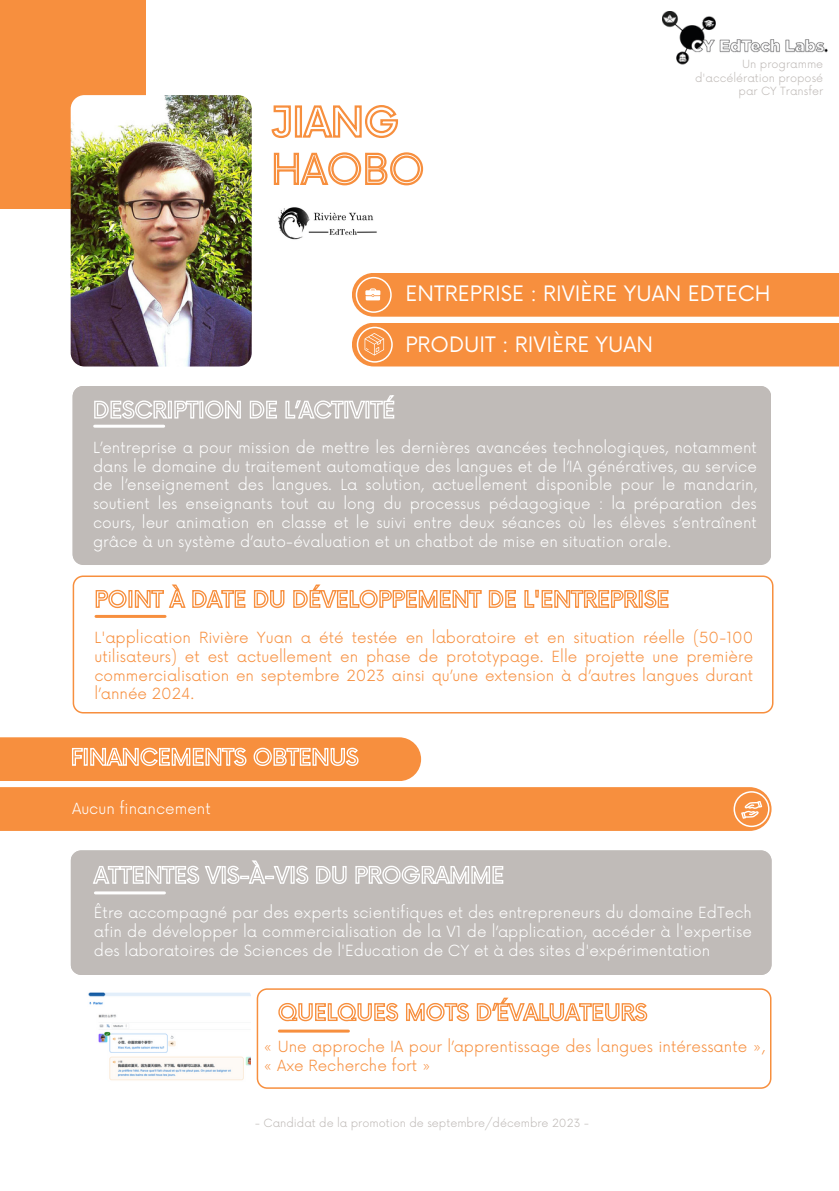
<style>
.page{position:relative;width:839px;height:1191px;background:#fff}
.page>*{position:absolute;margin:0;border:0;box-sizing:border-box;transform-origin:0 0}
.t1{font:20.8px "Now";color:#fff}
.t2{font:300 15px/18.8px "Now";color:#fff;text-align:justify}
.t3{font:300 15px/18.8px "Now";color:#f78f3e;text-align:justify}
.t4{font:300 11px/13.8px "Now";color:#c0bbb8;text-align:right}
</style>
<div class="page">
<div style="left:0;top:0;width:145px;height:209px;background:#f78f3e"></div>
<img style="left:71px;top:95px;width:181px;height:272px;border-radius:14px">
<div style="left:73px;top:386px;width:697px;height:179px;background:#c0bbb8"></div>
<hr style="left:95px;top:425px;width:69px;height:3px;background:#fff">
<svg style="left:73px;top:576px;width:700px;height:138px"></svg>
<div style="left:71px;top:850px;width:700px;height:125px;background:#c0bbb8"></div>
<svg style="left:92px;top:860px;width:412px;height:25px"></svg>
<hr style="left:96px;top:615px;width:69px;height:3px;background:#f78f3e">
<hr style="left:95px;top:891px;width:69px;height:3px;background:#fff">
<img style="left:72px;top:988px;width:179px;height:101px;border-radius:8px">
<svg style="left:257px;top:988px;width:514px;height:101px"></svg>
<hr style="left:279px;top:1030px;width:69px;height:3px;background:#f78f3e">
<img style="left:278px;top:207px;width:99px;height:33px">
<svg style="left:93px;top:394px;width:302px;height:26px"></svg>
<svg style="left:271px;top:105px;width:128px;height:33px"></svg>
<svg style="left:273px;top:152px;width:151px;height:34px"></svg>
<svg style="left:95px;top:583px;width:574px;height:26px"></svg>
<svg style="left:0;top:737px;width:421px;height:44px"></svg>
<svg style="left:277px;top:996px;width:371px;height:28px"></svg>
<img style="left:662px;top:11px;width:166px;height:54px">
<div style="left:352px;top:323px;width:486px;height:44px;background:#f78f3e"></div>
<div style="left:352px;top:273px;width:486px;height:44px;background:#f78f3e"></div>
<div style="left:0;top:787px;width:771px;height:44px;background:#f78f3e"></div>
<p class="t4" style="left:695px;top:57px;width:130px">Un programme d'accélération proposé par CY Transfer</p>
<p class="t1" style="left:405px;top:282px;width:366px">ENTREPRISE : RIVIÈRE YUAN EDTECH</p>
<p class="t1" style="left:405px;top:333px;width:249px">PRODUIT : RIVIÈRE YUAN</p>
<p class="t2" style="left:93px;top:439px;width:665px">L’entreprise a pour mission de mettre les dernières avancées technologiques, notamment dans le domaine du traitement automatique des langues et de l’IA génératives, au service de l’enseignement des langues. La solution, actuellement disponible pour le mandarin, soutient les enseignants tout au long du processus pédagogique : la préparation des cours, leur animation en classe et le suivi entre deux séances où les élèves s’entraînent grâce à un système d’auto-évaluation et un chatbot de mise en situation orale.</p>
<p class="t3" style="left:94px;top:629px;width:660px">L'application Rivière Yuan a été testée en laboratoire et en situation réelle (50-100 utilisateurs) et est actuellement en phase de prototypage. Elle projette une première commercialisation en septembre 2023 ainsi qu’une extension à d’autres langues durant l’année 2024.</p>
<p class="t2" style="left:72px;top:800px;width:140px">Aucun financement</p>
<p class="t2" style="left:94px;top:904px;width:659px">Être accompagné par des experts scientifiques et des entrepreneurs du domaine EdTech afin de développer la commercialisation de la V1 de l’application, accéder à l'expertise des laboratoires de Sciences de l'Education de CY et à des sites d'expérimentation</p>
<p class="t3" style="left:263px;top:1038px;width:503px">« Une approche IA pour l’apprentissage des langues intéressante », « Axe Recherche fort »</p>
<p class="t4" style="left:255px;top:1117px;width:336px">- Candidat de la promotion de septembre/décembre 2023 -</p>
</div>
